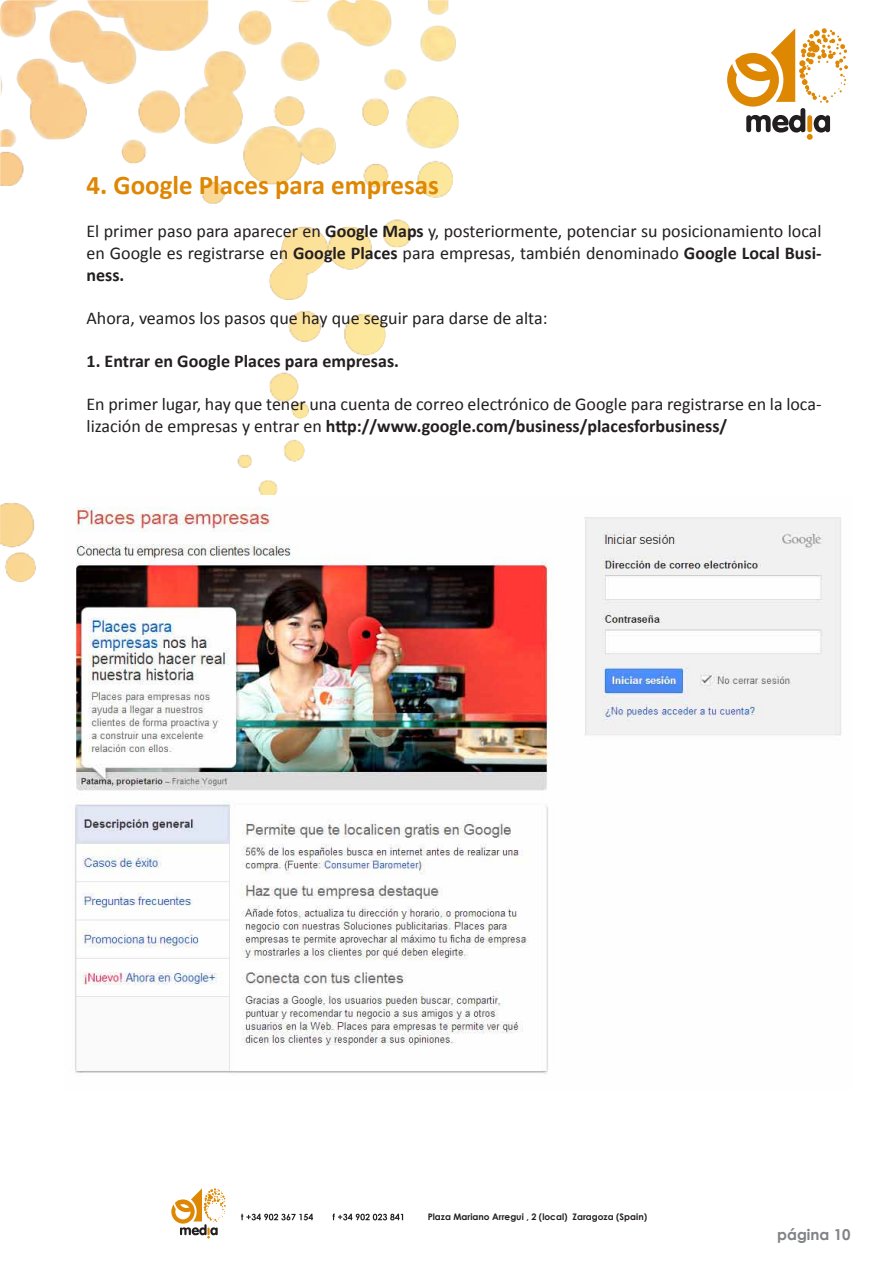
<style>
.page{position:relative;width:893px;height:1263px;background:#fff}
.page>*{position:absolute;margin:0;border:0;box-sizing:border-box;transform-origin:0 0}
.t1{font:700 27px "Calibri";color:#de8703}
.t2{font:18px/21.6px "Calibri";color:#231f20;text-align:justify}
.t3{font:700 18px "Calibri";color:#231f20}
.t4{font:700 15px "Century Gothic";color:#808285}
.t5{font:700 9px "Century Gothic";color:#231f20}
.s1{font-weight:700}
</style>
<div class="page">
<svg style="left:332px;top:1213px;width:71px;height:7px"></svg>
<svg style="left:241px;top:1214px;width:72px;height:6px"></svg>
<img style="left:5px;top:558px;width:31px;height:24px">
<img style="left:0;top:534px;width:33px;height:24px">
<img style="left:0;top:440px;width:305px;height:94px">
<img style="left:269px;top:378px;width:40px;height:40px">
<img style="left:273px;top:318px;width:113px;height:60px">
<img style="left:269px;top:222px;width:142px;height:96px">
<img style="left:203px;top:198px;width:202px;height:24px">
<img style="left:0;top:150px;width:453px;height:48px">
<img style="left:0;top:126px;width:459px;height:24px">
<img style="left:29px;top:102px;width:430px;height:24px">
<img style="left:1px;top:67px;width:448px;height:35px">
<img style="left:0;top:0;width:456px;height:67px">
<svg style="left:171px;top:1188px;width:55px;height:50px"></svg>
<svg style="left:727px;top:28px;width:121px;height:112px"></svg>
<img style="left:65px;top:495px;width:776px;height:579px">
<h1 class="t1" style="left:87px;top:168px;width:354px">4. Google Places para empresas</h1>
<p class="t2" style="left:87px;top:221px;width:736px">El primer paso para aparecer en <span class="s1">Google Maps</span> y, posteriormente, potenciar su posicionamiento local en Google es registrarse en <span class="s1">Google Places</span> para empresas, también denominado <span class="s1">Google Local Busi&shy;ness.</span></p>
<p class="t2" style="left:87px;top:307px;width:462px">Ahora, veamos los pasos que hay que seguir para darse de alta:</p>
<p class="t3" style="left:87px;top:350px;width:314px">1. Entrar en Google Places para empresas.</p>
<p class="t2" style="left:87px;top:394px;width:736px">En primer lugar, hay que tener una cuenta de correo electrónico de Google para registrarse en la loca&shy;lización de empresas y entrar en <span class="s1">http://www.google.com/business/placesforbusiness/</span></p>
<p class="t5" style="left:428px;top:1210px;width:221px">Plaza Mariano Arregui , 2 (local) Zaragoza (Spain)</p>
<p class="t4" style="left:777px;top:1223px;width:75px">página 10</p>
</div>
